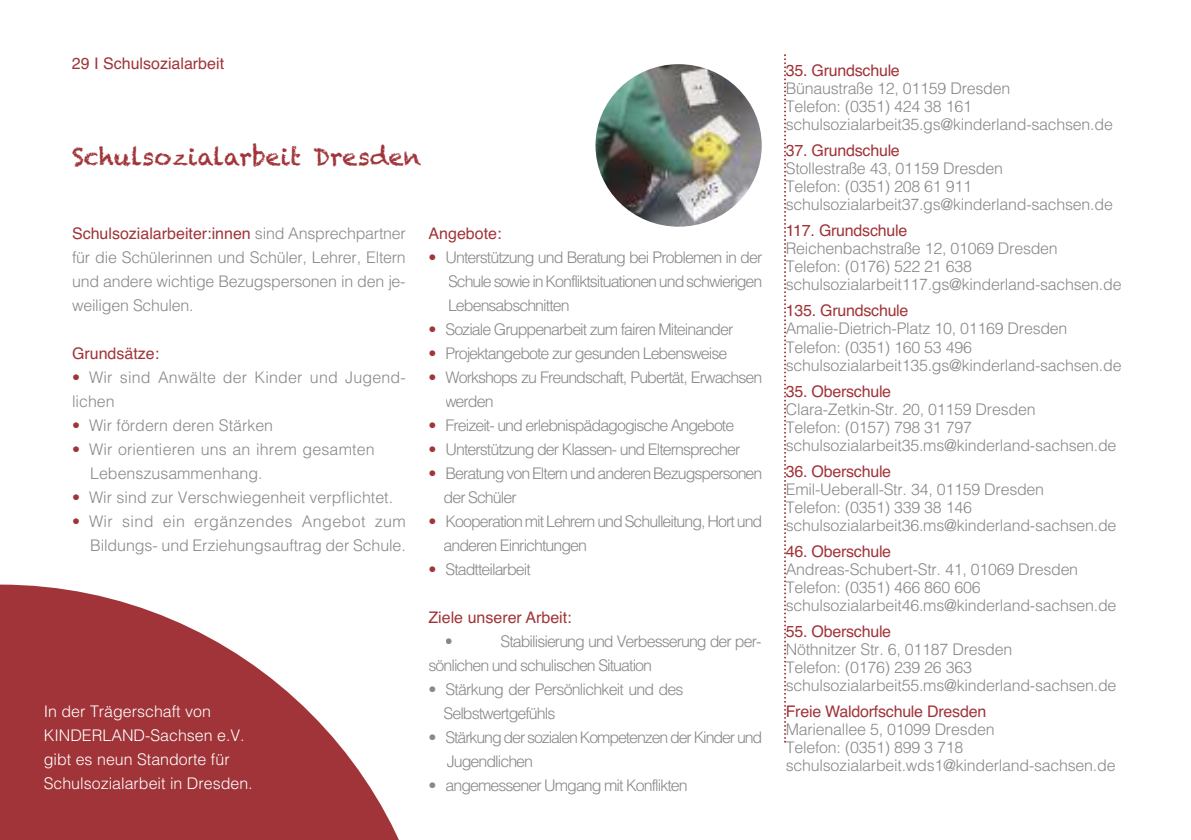
<style>
.page{position:relative;width:1191px;height:840px;background:#fff}
.page>*{position:absolute;margin:0;border:0;box-sizing:border-box;transform-origin:0 0}
.t1{font:24px "Chalkduster";color:#a03438}
.t2{font:300 16px/18px "Helvetica";letter-spacing:-.015em;color:#888889}
.t3{font:300 16px/24px "Helvetica";letter-spacing:-.06em;color:#888889}
.t4{font:16px "Helvetica";letter-spacing:-.015em;color:#a03438}
.t5{font:300 16px/24px "Helvetica";letter-spacing:.01em;color:#888889}
.t6{font:300 16px/24px "Helvetica";color:#fff}
.t7{font:300 16px/24px "Helvetica";letter-spacing:-.07em;color:#888889}
.t8{font:300 16px/24px "Helvetica";letter-spacing:-.05em;color:#888889}
.s1{font-weight:400;color:#a03438}
.s2{color:#a03438}
</style>
<div class="page">
<svg style="left:784px;top:54px;width:2px;height:688px"></svg>
<img style="left:595px;top:64px;width:166px;height:162px;border-radius:50%">
<svg style="left:0;top:584px;width:399px;height:255px;fill:#a03438"></svg>
<div style="left:317px;top:584px;width:93px;height:117px;background:#fff"></div>
<p class="t4" style="left:72px;top:54px;width:154px">29 I Schulsozialarbeit</p>
<h1 class="t1" style="left:72px;top:143px;width:351px">Schulsozialarbeit Dresden</h1>
<p class="t2" style="left:72px;top:220px;width:335px;line-height:24px;text-align:justify"><span class="s1">Schulsozialarbeiter:innen</span> sind Ansprechpartner für die Schülerinnen und Schüler, Lehrer, Eltern und andere wichtige Bezugspersonen in den je&shy;weiligen Schulen.</p>
<p class="t4" style="left:72px;top:344px;width:89px">Grundsätze:</p>
<p class="t5" style="left:72px;top:364px;width:335px"><span class="s2">•</span> Wir sind Anwälte der Kinder und Jugend&shy;lichen</p>
<p class="t2" style="left:72px;top:415px;width:203px"><span class="s2">•</span> Wir fördern deren Stärken</p>
<p class="t5" style="left:90px;top:436px;width:286px;text-indent:-18px"><span class="s2">•</span> Wir orientieren uns an ihrem gesamten<br>Lebenszusammenhang.</p>
<p class="t2" style="left:72px;top:487px;width:323px"><span class="s2">•</span> Wir sind zur Verschwiegenheit verpflichtet.</p>
<p class="t2" style="left:72px;top:508px;width:335px;line-height:24px;text-align:right"><span class="s2">•</span> Wir sind ein ergänzendes Angebot zum<br>Bildungs- und Erziehungsauftrag der Schule.</p>
<p class="t6" style="left:44px;top:697px;width:210px">In der Trägerschaft von<br>KINDERLAND-Sachsen e.V. gibt es neun Standorte für<br>Schulsozialarbeit in Dresden.</p>
<p class="t4" style="left:428px;top:224px;width:74px">Angebote:</p>
<p class="t2" style="left:448px;top:244px;width:316px;line-height:24px;text-align:justify;text-indent:-19px"><span class="s2">•</span> Unterstützung und Beratung bei Problemen in der Schule sowie in Konfliktsituationen und schwierigen Lebensabschnitten</p>
<p class="t3" style="left:428px;top:316px;width:306px"><span class="s2">•</span> Soziale Gruppenarbeit zum fairen Miteinander</p>
<p class="t3" style="left:428px;top:340px;width:300px"><span class="s2">•</span> Projektangebote zur gesunden Lebensweise</p>
<p class="t3" style="left:445px;top:364px;width:319px;text-indent:-16px"><span class="s2">•</span> Workshops zu Freundschaft, Pubertät, Erwachsen werden</p>
<p class="t3" style="left:428px;top:412px;width:307px"><span class="s2">•</span> Freizeit- und erlebnispädagogische Angebote</p>
<p class="t3" style="left:428px;top:436px;width:313px"><span class="s2">•</span> Unterstützung der Klassen- und Elternsprecher</p>
<p class="t3" style="left:443px;top:460px;width:320px;text-indent:-15px"><span class="s2">•</span> Beratung von Eltern und anderen Bezugspersonen der Schüler</p>
<p class="t3" style="left:443px;top:508px;width:320px;text-indent:-15px"><span class="s2">•</span> Kooperation mit Lehrern und Schulleitung, Hort und anderen Einrichtungen</p>
<p class="t3" style="left:428px;top:556px;width:104px"><span class="s2">•</span> Stadtteilarbeit</p>
<p class="t4" style="left:428px;top:608px;width:145px">Ziele unserer Arbeit:</p>
<p class="t2" style="left:445px;top:631px;width:9px">•</p>
<p class="t3" style="left:428px;top:628px;width:334px;text-indent:72px">Stabilisierung und Verbesserung der per&shy;sönlichen und schulischen Situation</p>
<p class="t8" style="left:443px;top:676px;width:241px;text-indent:-15px">• Stärkung der Persönlichkeit und des<br>Selbstwertgefühls</p>
<p class="t7" style="left:447px;top:724px;width:317px;text-indent:-18px">• Stärkung der sozialen Kompetenzen der Kinder und<br>Jugendlichen</p>
<p class="t3" style="left:428px;top:772px;width:261px">• angemessener Umgang mit Konflikten</p>
<p class="t4" style="left:786px;top:61px;width:116px">35. Grundschule</p>
<p class="t2" style="left:786px;top:78px;width:329px">Bünaustraße 12, 01159 Dresden<br>Telefon: (0351) 424 38 161 schulsozialarbeit35.gs@kinderland-sachsen.de</p>
<p class="t4" style="left:786px;top:141px;width:116px">37. Grundschule</p>
<p class="t2" style="left:786px;top:158px;width:329px">Stollestraße 43, 01159 Dresden<br>Telefon: (0351) 208 61 911 schulsozialarbeit37.gs@kinderland-sachsen.de</p>
<p class="t4" style="left:786px;top:221px;width:123px">117. Grundschule</p>
<p class="t2" style="left:786px;top:238px;width:337px">Reichenbachstraße 12, 01069 Dresden<br>Telefon: (0176) 522 21 638 schulsozialarbeit117.gs@kinderland-sachsen.de</p>
<p class="t4" style="left:786px;top:301px;width:124px">135. Grundschule</p>
<p class="t2" style="left:786px;top:318px;width:337px">Amalie-Dietrich-Platz 10, 01169 Dresden<br>Telefon: (0351) 160 53 496 schulsozialarbeit135.gs@kinderland-sachsen.de</p>
<p class="t4" style="left:786px;top:381px;width:107px">35. Oberschule</p>
<p class="t2" style="left:786px;top:398px;width:332px">Clara-Zetkin-Str. 20, 01159 Dresden<br>Telefon: (0157) 798 31 797 schulsozialarbeit35.ms@kinderland-sachsen.de</p>
<p class="t4" style="left:786px;top:461px;width:107px">36. Oberschule</p>
<p class="t2" style="left:786px;top:478px;width:332px">Emil-Ueberall-Str. 34, 01159 Dresden<br>Telefon: (0351) 339 38 146 schulsozialarbeit36.ms@kinderland-sachsen.de</p>
<p class="t4" style="left:786px;top:541px;width:107px">46. Oberschule</p>
<p class="t2" style="left:786px;top:558px;width:332px">Andreas-Schubert-Str. 41, 01069 Dresden<br>Telefon: (0351) 466 860 606 schulsozialarbeit46.ms@kinderland-sachsen.de</p>
<p class="t4" style="left:785px;top:621px;width:107px">55. Oberschule</p>
<p class="t2" style="left:785px;top:638px;width:332px">Nöthnitzer Str. 6, 01187 Dresden<br>Telefon: (0176) 239 26 363 schulsozialarbeit55.ms@kinderland-sachsen.de</p>
<p class="t4" style="left:785px;top:701px;width:202px">Freie Waldorfschule Dresden</p>
<p class="t2" style="left:785px;top:718px;width:331px">Marienallee 5, 01099 Dresden<br>Telefon: (0351) 899 3 718 schulsozialarbeit.wds1@kinderland-sachsen.de</p>
</div>
